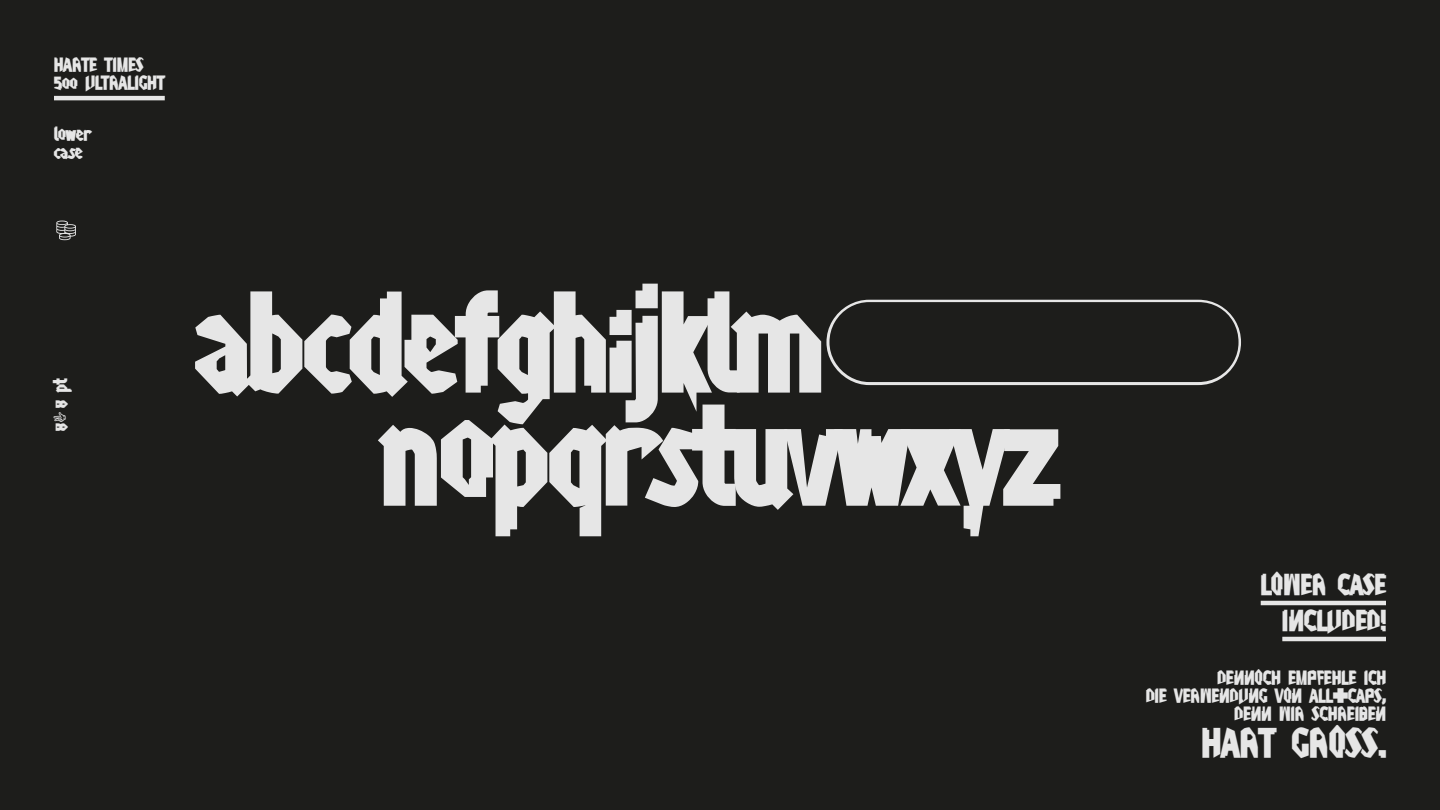
<style>
.page{position:relative;width:1440px;height:810px;background:#1d1d1b}
.page>*{position:absolute;margin:0;border:0;box-sizing:border-box;transform-origin:0 0}
.t1{font:125.7px "HARTETIMES 500";letter-spacing:.02em;color:#e6e6e6}
.t2{font:58.5px "HARTETIMES 500";color:#e6e6e6}
.t3{font:37.5px "HARTETIMES 500";letter-spacing:.02em;color:#e6e6e6}
.t4{font:27px "HARTETIMES 500";letter-spacing:.02em;color:#e6e6e6}
.t5{font:18px "HARTETIMES 500";letter-spacing:.02em;color:#e6e6e6}
</style>
<div class="page">
<hr style="left:54px;top:96px;width:111px;height:4px;background:#e6e6e6">
<hr style="left:1261px;top:601px;width:125px;height:4px;background:#e6e6e6">
<hr style="left:1282px;top:637px;width:104px;height:4px;background:#e6e6e6">
<p class="t5" style="left:54px;top:51px;width:91px">HARTE TIMES</p>
<p class="t5" style="left:54px;top:69px;width:112px">5oo ULTRALIGHT</p>
<p class="t5" style="left:54px;top:120px;width:37px">lower</p>
<p class="t5" style="left:54px;top:138px;width:30px">case</p>
<p class="t2" style="left:54px;top:178px;width:26px">geld</p>
<p class="t5" style="left:47px;top:431px;width:54px;rotate:-90deg">83,8 pt</p>
<p class="t1" style="left:196px;top:245px;width:1049px">abcdefghijklm_</p>
<p class="t1" style="left:383px;top:359px;width:676px">nopqrstuvwxyz</p>
<p class="t4" style="left:1261px;top:564px;width:127px">LOWER CASE</p>
<p class="t4" style="left:1282px;top:600px;width:105px">INCLUDED!</p>
<p class="t5" style="left:1217px;top:664px;width:170px">DENNOCH EMPFEHLE ICH</p>
<p class="t5" style="left:1146px;top:682px;width:242px">DIE VERWENDUNG VON ALL+CAPS,,</p>
<p class="t5" style="left:1235px;top:700px;width:153px">DENN WIR SCHREIBEN</p>
<p class="t3" style="left:1202px;top:714px;width:186px">HART GROSS.</p>
</div>
